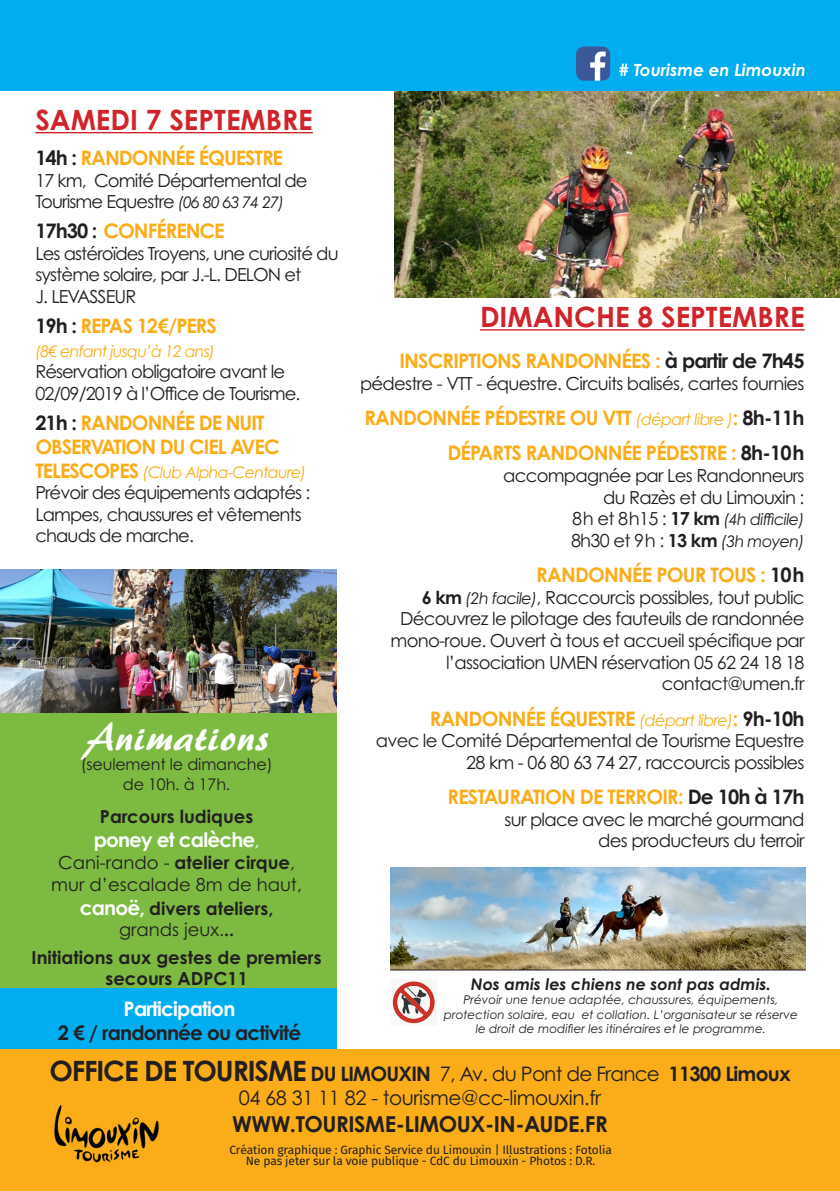
<style>
.page{position:relative;width:840px;height:1191px;background:#fff}
.page>*{position:absolute;margin:0;border:0;box-sizing:border-box;transform-origin:0 0}
.t1{font:42px "ARBERKLEY";letter-spacing:.02em;color:#fff}
.DATE{font:700 28px "Century Gothic Pro";color:#d1232a}
.t2{font:700 22px "Century Gothic Pro";letter-spacing:-.02em;color:#231f20}
.programme_dimanche{font:700 20px "Century Gothic Pro";letter-spacing:-.04em;color:#faad19}
.Programme_samedi{font:700 20px/24px "Century Gothic Pro";letter-spacing:-.05em;color:#faad19}
.t3{font:700 20px/24px "Century Gothic Pro";letter-spacing:-.04em;color:#231f20;text-align:center}
.t4{font:20px "Century Gothic Pro";letter-spacing:-.02em;color:#231f20}
.t5{font:700 20px "Century Gothic Pro";letter-spacing:-.04em;color:#fff}
.programme_dimanche-2{font:18px/21.6px "Century Gothic Pro";letter-spacing:-.04em;color:#231f20;text-align:right}
.Programme_samedi-2{font:18px/21.6px "Century Gothic Pro";letter-spacing:-.05em;color:#231f20}
.t6{font:700 18px/21.6px "Century Gothic Pro";color:#231f20;text-align:center}
.programme_dimanche-3{font:18px/21.6px "Century Gothic Pro";color:#231f20;text-align:center}
.t7{font:italic 700 16.8px "Century Gothic Pro";color:#fff}
.Programme_samedi-3{font:italic 16px "Century Gothic Pro";letter-spacing:-.05em;color:#faad19}
.t8{font:16px/20px "Century Gothic Pro";letter-spacing:-.01em;color:#231f20;text-align:center}
.t9{font:italic 700 16px "Century Gothic Pro";color:#231f20}
.programme_dimanche-4{font:italic 16px "Century Gothic Pro";letter-spacing:-.04em;color:#231f20}
.t10{font:italic 12px/14.4px "Century Gothic Pro";color:#231f20;text-align:center}
.t11{font:12px/11px "Fira Sans";letter-spacing:-.01em;color:#231f20;text-align:center}
.s1{color:#231f20}
.s2{font-style:italic;font-size:16px}
.s3{font-weight:700;font-style:normal;font-size:20px}
.s4{font-weight:400;font-size:18px}
.s5{font-weight:700}
.s6{font-size:20px;color:#fff}
.s7{font-weight:400}
.s8{color:#fff}
.s9{font-weight:400;font-style:italic;font-size:16px}
.s10{font-style:normal;font-size:18px}
.s11{font-weight:700;font-style:normal;font-size:18px}
.s12{font-size:28px}
</style>
<div class="page">
<img style="left:394px;top:91px;width:445px;height:207px">
<div style="left:0;top:1049px;width:839px;height:142px;background:#faad19"></div>
<div style="left:0;top:0;width:839px;height:91px;background:#00aeef"></div>
<hr style="left:35px;top:132px;width:278px;height:1px;background:#d1232a">
<hr style="left:479px;top:329px;width:325px;height:1px;background:#d1232a">
<div style="left:0;top:705px;width:336px;height:286px;background:#7dba42"></div>
<img style="left:390px;top:867px;width:415px;height:102px">
<svg style="left:392px;top:981px;width:43px;height:43px"></svg>
<hr style="left:390px;top:969px;width:415px;height:1px;background:#231f20">
<img style="left:576px;top:47px;width:34px;height:34px">
<div style="left:0;top:988px;width:336px;height:61px;background:#00aeef"></div>
<img style="left:54px;top:1105px;width:105px;height:58px">
<img style="left:0;top:569px;width:336px;height:143px">
<p class="DATE" style="left:35px;top:102px;width:279px">SAMEDI 7 SEPTEMBRE</p>
<p class="Programme_samedi" style="left:35px;top:146px;width:249px"><span class="s1">14h :</span> RANDONNÉE ÉQUESTRE</p>
<p class="Programme_samedi-2" style="left:35px;top:169px;width:273px">17 km, Comité Départemental de<br>Tourisme Equestre <span class="s2">(06 80 63 74 27)</span></p>
<p class="Programme_samedi" style="left:35px;top:218px;width:191px"><span class="s1">17h30 :</span> CONFÉRENCE</p>
<p class="Programme_samedi-2" style="left:35px;top:242px;width:304px">Les astéroïdes Troyens, une curiosité du système solaire, par J.-L. DELON et<br>J. LEVASSEUR</p>
<p class="Programme_samedi" style="left:35px;top:313px;width:183px"><span class="s1">19h :</span> REPAS 12€/PERS</p>
<p class="Programme_samedi-3" style="left:35px;top:341px;width:181px">(8€ enfant jusqu’à 12 ans)</p>
<p class="Programme_samedi-2" style="left:35px;top:361px;width:266px">Réservation obligatoire avant le<br>02/09/2019 à l’Office de Tourisme.</p>
<p class="Programme_samedi" style="left:35px;top:410px;width:245px"><span class="s1">21h :</span> RANDONNÉE DE NUIT<br>OBSERVATION DU CIEL AVEC</p>
<p class="Programme_samedi-3" style="left:35px;top:462px;width:272px"><span class="s3">TELESCOPES</span> (Club Alpha-Centaure)</p>
<p class="Programme_samedi-2" style="left:35px;top:481px;width:276px">Prévoir des équipements adaptés :<br>Lampes, chaussures et vêtements chauds de marche.</p>
<p class="t1" style="left:84px;top:711px;width:186px">Animations</p>
<p class="t8" style="left:81px;top:754px;width:193px">(seulement le dimanche) de 10h. à 17h.</p>
<p class="t6" style="left:100px;top:805px;width:155px">Parcours ludiques</p>
<p class="t5" style="left:94px;top:827px;width:167px">poney et calèche<span class="s4">,</span></p>
<p class="programme_dimanche-3" style="left:51px;top:851px;width:252px">Cani-rando - <span class="s5">atelier cirque</span>, mur d’escalade 8m de haut,</p>
<p class="t6" style="left:80px;top:897px;width:195px"><span class="s6">canoë,</span> divers ateliers, <span class="s7">grands jeux.</span>..</p>
<p class="t6" style="left:32px;top:946px;width:291px">Initiations aux gestes de premiers secours ADPC11</p>
<p class="t3" style="left:58px;top:996px;width:245px"><span class="s8">Participation<br></span>2 € / randonnée ou activité</p>
<p class="t7" style="left:618px;top:59px;width:188px"># Tourisme en Limouxin</p>
<p class="DATE" style="left:479px;top:299px;width:326px">DIMANCHE 8 SEPTEMBRE</p>
<p class="programme_dimanche" style="left:399px;top:348px;width:406px">INSCRIPTIONS RANDONNÉES : <span class="s1">à partir de 7h45</span></p>
<p class="programme_dimanche-2" style="left:360px;top:372px;width:446px">pédestre - VTT - équestre. Circuits balisés, cartes fournies</p>
<p class="programme_dimanche" style="left:364px;top:405px;width:441px">RANDONNÉE PÉDESTRE OU VTT <span class="s9">(départ libre )</span>: <span class="s1">8h-11h</span></p>
<p class="programme_dimanche" style="left:447px;top:440px;width:358px">DÉPARTS RANDONNÉE PÉDESTRE : <span class="s1">8h-10h</span></p>
<p class="programme_dimanche-2" style="left:503px;top:464px;width:303px">accompagnée par Les Randonneurs du Razès et du Limouxin :</p>
<p class="programme_dimanche-4" style="left:571px;top:510px;width:234px"><span class="s10">8h et 8h15 :</span> <span class="s11">17 km</span> (4h difficile)</p>
<p class="programme_dimanche-2" style="left:570px;top:529px;width:235px">8h30 et 9h : <span class="s5">13 km</span> <span class="s2">(3h moyen)</span></p>
<p class="programme_dimanche" style="left:536px;top:562px;width:270px">RANDONNÉE POUR TOUS : <span class="s1">10h</span></p>
<p class="programme_dimanche-2" style="left:390px;top:586px;width:415px"><span class="s5">6 km</span> <span class="s2">(2h facile)</span>, Raccourcis possibles, tout public Découvrez le pilotage des fauteuils de randonnée mono-roue. Ouvert à tous et accueil spécifique par l’association UMEN réservation 05 62 24 18 18 contact@umen.fr</p>
<p class="programme_dimanche" style="left:429px;top:706px;width:376px">RANDONNÉE ÉQUESTRE <span class="s9">(départ libre)</span>: <span class="s1">9h-10h</span></p>
<p class="programme_dimanche-2" style="left:375px;top:729px;width:430px">avec le Comité Départemental de Tourisme Equestre<br>28 km - 06 80 63 74 27, raccourcis possibles</p>
<p class="programme_dimanche" style="left:447px;top:784px;width:358px">RESTAURATION DE TERROIR: <span class="s1">De 10h à 17h</span></p>
<p class="programme_dimanche-2" style="left:504px;top:808px;width:301px">sur place avec le marché gourmand des producteurs du terroir</p>
<p class="t9" style="left:470px;top:973px;width:301px">Nos amis les chiens ne sont pas admis.</p>
<p class="t10" style="left:443px;top:992px;width:355px">Prévoir une tenue adaptée, chaussures, équipements, protection solaire, eau et collation. L’organisateur se réserve le droit de modifier les itinéraires et le programme.</p>
<p class="t3" style="left:49px;top:1061px;width:742px"><span class="s12">OFFICE DE TOURISME</span> DU LIMOUXIN <span class="s7">7, Av. du Pont de France</span> 11300 Limoux</p>
<p class="t4" style="left:238px;top:1086px;width:364px">04 68 31 11 82 - tourisme@cc-limouxin.fr</p>
<p class="t2" style="left:232px;top:1110px;width:377px">WWW.TOURISME-LIMOUX-IN-AUDE.FR</p>
<p class="t11" style="left:229px;top:1144px;width:384px">Création graphique : Graphic Service du Limouxin | Illustrations : Fotolia<br>Ne pas jeter sur la voie publique - CdC du Limouxin - Photos : D.R.</p>
</div>
